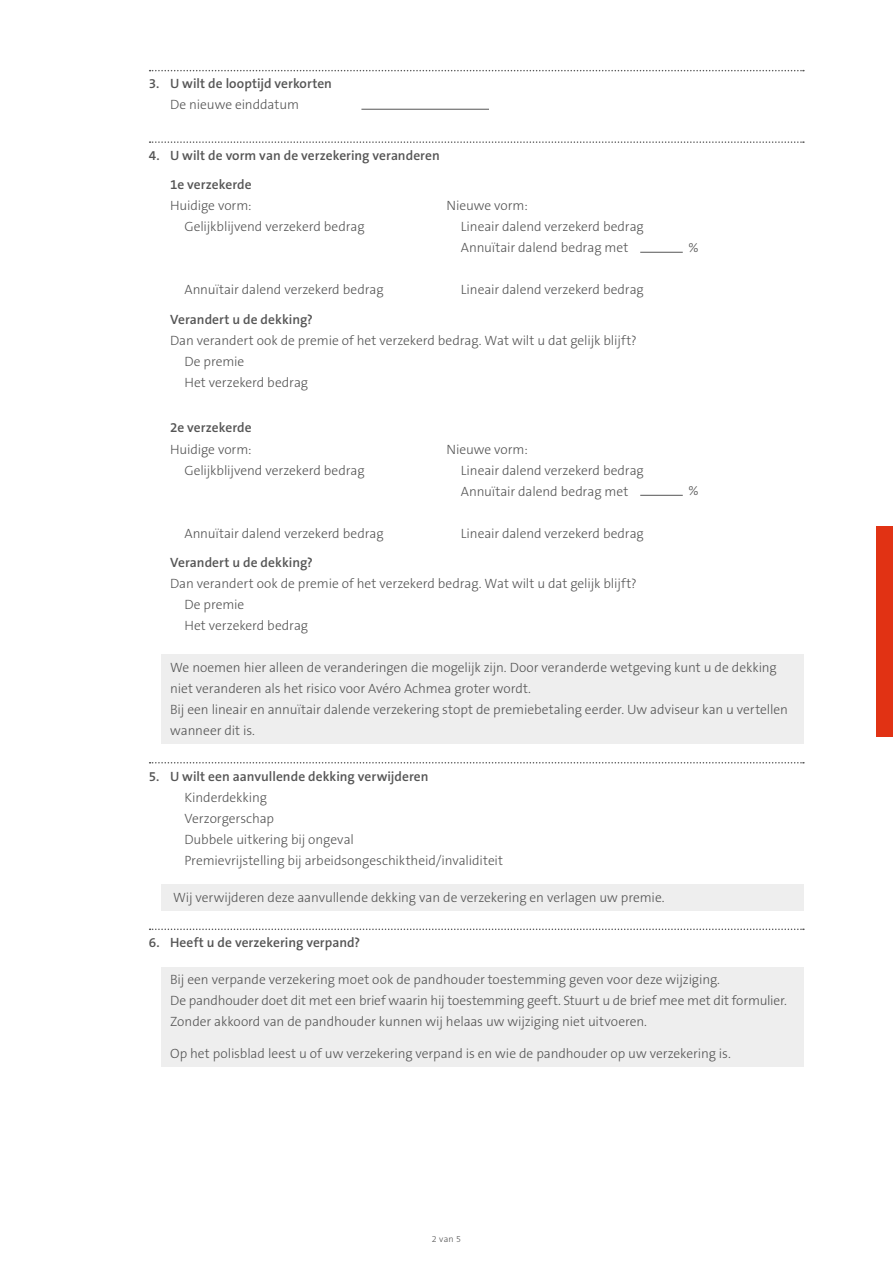
<style>
.page{position:relative;width:893px;height:1263px;background:#fff}
.page>*{position:absolute;margin:0;border:0;box-sizing:border-box;transform-origin:0 0}
.t1{font:300 13.5px/21px "The Sans B3";letter-spacing:-.01em;color:#555}
.t2{font:600 13.5px/29.5px "The Sans B6";letter-spacing:.005em;color:#555}
.t3{font:300 9px "The Sans B3";color:#555}
</style>
<div class="page">
<div style="left:876px;top:526px;width:17px;height:211px;background:#e13214"></div>
<svg style="left:150px;top:70px;width:654px;height:1px"></svg>
<svg style="left:150px;top:141px;width:654px;height:2px"></svg>
<div style="left:162px;top:655px;width:642px;height:47px;background:#eee"></div>
<div style="left:162px;top:697px;width:642px;height:47px;background:#eee"></div>
<svg style="left:150px;top:762px;width:654px;height:1px"></svg>
<div style="left:162px;top:884px;width:642px;height:27px;background:#eee"></div>
<svg style="left:150px;top:928px;width:654px;height:2px"></svg>
<div style="left:162px;top:967px;width:642px;height:68px;background:#eee"></div>
<div style="left:162px;top:1019px;width:642px;height:27px;background:#eee"></div>
<div style="left:162px;top:1040px;width:642px;height:27px;background:#eee"></div>
<hr style="left:361px;top:109px;width:128px;height:1px;background:#555">
<hr style="left:640px;top:252px;width:43px;height:1px;background:#555">
<hr style="left:640px;top:495px;width:43px;height:1px;background:#555">
<p class="t2" style="left:149px;top:70px;width:185px">3. U wilt de looptijd verkorten</p>
<p class="t1" style="left:170px;top:95px;width:130px">De nieuwe einddatum</p>
<p class="t2" style="left:170px;top:141px;width:271px;text-indent:-21px">4. U wilt de vorm van de verzekering veranderen<br>1e verzekerde</p>
<p class="t1" style="left:170px;top:196px;width:83px">Huidige vorm:</p>
<p class="t1" style="left:446px;top:196px;width:83px">Nieuwe vorm:</p>
<p class="t1" style="left:184px;top:217px;width:182px">Gelijkblijvend verzekerd bedrag</p>
<p class="t1" style="left:461px;top:217px;width:185px">Lineair dalend verzekerd bedrag<br>Annuïtair dalend bedrag met</p>
<p class="t1" style="left:184px;top:280px;width:201px">Annuïtair dalend verzekerd bedrag</p>
<p class="t1" style="left:461px;top:280px;width:185px">Lineair dalend verzekerd bedrag</p>
<p class="t2" style="left:170px;top:305px;width:144px">Verandert u de dekking?</p>
<p class="t1" style="left:184px;top:331px;width:454px;text-indent:-14px">Dan verandert ook de premie of het verzekerd bedrag. Wat wilt u dat gelijk blijft?<br>De premie<br>Het verzekerd bedrag</p>
<p class="t2" style="left:170px;top:414px;width:83px">2e verzekerde</p>
<p class="t1" style="left:170px;top:439px;width:83px">Huidige vorm:</p>
<p class="t1" style="left:446px;top:439px;width:83px">Nieuwe vorm:</p>
<p class="t1" style="left:184px;top:460px;width:182px">Gelijkblijvend verzekerd bedrag</p>
<p class="t1" style="left:461px;top:460px;width:185px">Lineair dalend verzekerd bedrag<br>Annuïtair dalend bedrag met</p>
<p class="t1" style="left:689px;top:238px;width:12px">%</p>
<p class="t1" style="left:689px;top:481px;width:12px">%</p>
<p class="t1" style="left:184px;top:523px;width:201px">Annuïtair dalend verzekerd bedrag</p>
<p class="t1" style="left:461px;top:523px;width:185px">Lineair dalend verzekerd bedrag</p>
<p class="t2" style="left:170px;top:548px;width:144px">Verandert u de dekking?</p>
<p class="t1" style="left:184px;top:574px;width:454px;text-indent:-14px">Dan verandert ook de premie of het verzekerd bedrag. Wat wilt u dat gelijk blijft?<br>De premie<br>Het verzekerd bedrag</p>
<p class="t1" style="left:170px;top:658px;width:619px">We noemen hier alleen de veranderingen die mogelijk zijn. Door veranderde wetgeving kunt u de dekking niet veranderen als het risico voor Avéro Achmea groter wordt.<br>Bij een lineair en annuïtair dalende verzekering stopt de premiebetaling eerder. Uw adviseur kan u vertellen wanneer dit is.</p>
<p class="t2" style="left:149px;top:762px;width:281px">5. U wilt een aanvullende dekking verwijderen</p>
<p class="t1" style="left:184px;top:787px;width:320px">Kinderdekking<br>Verzorgerschap<br>Dubbele uitkering bij ongeval<br>Premievrijstelling bij arbeidsongeschiktheid/invaliditeit</p>
<p class="t1" style="left:173px;top:887px;width:493px">Wij verwijderen deze aanvullende dekking van de verzekering en verlagen uw premie.</p>
<p class="t2" style="left:149px;top:928px;width:213px">6. Heeft u de verzekering verpand?</p>
<p class="t1" style="left:170px;top:970px;width:618px">Bij een verpande verzekering moet ook de pandhouder toestemming geven voor deze wijziging.<br>De pandhouder doet dit met een brief waarin hij toestemming geeft. Stuurt u de brief mee met dit formulier.<br>Zonder akkoord van de pandhouder kunnen wij helaas uw wijziging niet uitvoeren.</p>
<p class="t1" style="left:170px;top:1043px;width:562px">Op het polisblad leest u of uw verzekering verpand is en wie de pandhouder op uw verzekering is.</p>
<p class="t3" style="left:432px;top:1234px;width:31px">2 van 5</p>
</div>
